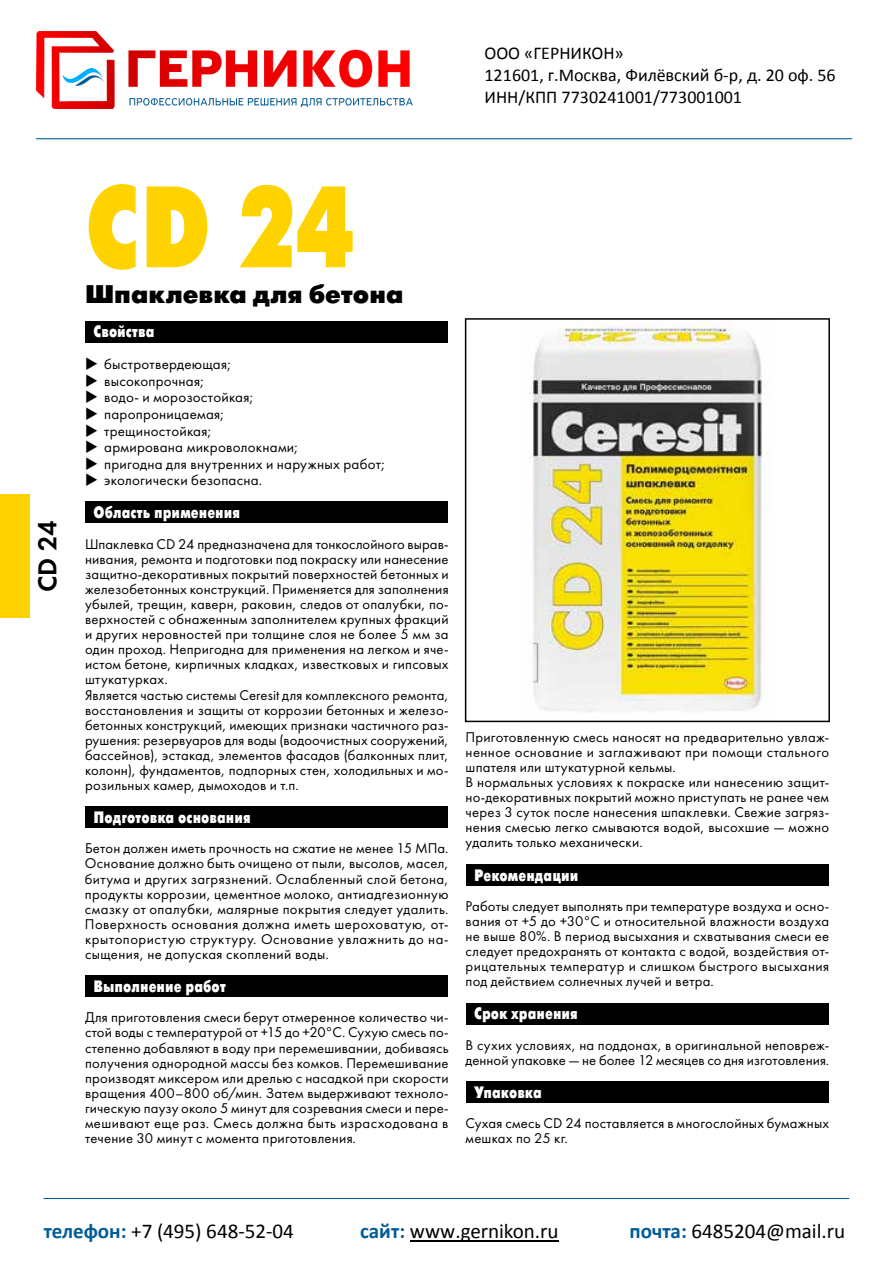
<style>
.page{position:relative;width:893px;height:1263px;background:#fff}
.page>*{position:absolute;margin:0;border:0;box-sizing:border-box;transform-origin:0 0}
.t1{font:115.5px "Futura Futuris Cond Extra Bold C";color:#ffd300}
.t2{font:27px "Futura Demi C";color:#000}
.t3{font:25.5px "Futura Futuris Black C";color:#000}
.t4{font:21px "Calibri";color:#000}
.t5{font:18px/21.9px "Calibri";color:#000}
.t6{font:16.5px "Futura Futuris Cond Extra Bold C";color:#fff}
.t7{font:15px/16.6px "Futura Book C";letter-spacing:.015em;color:#000}
.t8{font:14.7px/15.1px "Futura Book C";letter-spacing:.015em;color:#000}
.s1{font-weight:700;color:#005b98}
</style>
<div class="page">
<div style="left:85px;top:320px;width:363px;height:22px;background:#000"></div>
<div style="left:85px;top:501px;width:363px;height:22px;background:#000"></div>
<div style="left:85px;top:806px;width:363px;height:22px;background:#000"></div>
<div style="left:85px;top:975px;width:363px;height:22px;background:#000"></div>
<div style="left:466px;top:864px;width:362px;height:22px;background:#000"></div>
<div style="left:466px;top:1002px;width:362px;height:22px;background:#000"></div>
<div style="left:466px;top:1081px;width:362px;height:22px;background:#000"></div>
<div style="left:0;top:495px;width:30px;height:123px;background:#ffd300"></div>
<svg style="left:465px;top:318px;width:365px;height:404px"></svg>
<hr style="left:410px;top:1240px;width:148px;height:1px;background:#000">
<hr style="left:44px;top:1198px;width:805px;height:1px;background:#005b98">
<img style="left:36px;top:31px;width:377px;height:78px">
<hr style="left:36px;top:138px;width:816px;height:1px;background:#005b98">
<p class="t5" style="left:484px;top:43px;width:352px">ООО «ГЕРНИКОН»<br>121601, г.Москва, Филёвский б-р, д. 20 оф. 56<br>ИНН/КПП 7730241001/773001001</p>
<h2 class="t2" style="left:32px;top:592px;width:73px;rotate:-90deg">CD 24</h2>
<h1 class="t1" style="left:85px;top:165px;width:271px">CD 24</h1>
<h3 class="t3" style="left:85px;top:280px;width:320px">Шпаклевка для бетона</h3>
<p class="t6" style="left:94px;top:323px;width:62px">Свойства</p>
<p class="t7" style="left:104px;top:356px;width:283px">быстротвердеющая;<br>высокопрочная;<br>водо- и морозостойкая;<br>паропроницаемая;<br>трещиностойкая;<br>армирована микроволокнами;<br>пригодна для внутренних и наружных работ; экологически безопасна.</p>
<p class="t6" style="left:94px;top:504px;width:148px">Область применения</p>
<p class="t8" style="left:85px;top:536px;width:365px">Шпаклевка CD 24 предназначена для тонкослойного вырав&shy;нивания, ремонта и подготовки под покраску или нанесение защитно-декоративных покрытий поверхностей бетонных и железобетонных конструкций. Применяется для заполнения убылей, трещин, каверн, раковин, следов от опалубки, по&shy;верхностей с обнаженным заполнителем крупных фракций и других неровностей при толщине слоя не более 5 мм за один проход. Непригодна для применения на легком и яче&shy;истом бетоне, кирпичных кладках, известковых и гипсовых штукатурках.<br>Является частью системы Ceresit для комплексного ремонта, восстановления и защиты от коррозии бетонных и железо&shy;бетонных конструкций, имеющих признаки частичного раз&shy;рушения: резервуаров для воды (водоочистных сооружений, бассейнов), эстакад, элементов фасадов (балконных плит, колонн), фундаментов, подпорных стен, холодильных и мо&shy;розильных камер, дымоходов и т.п.</p>
<p class="t6" style="left:94px;top:808px;width:159px">Подготовка основания</p>
<p class="t8" style="left:85px;top:841px;width:365px;text-align:justify">Бетон должен иметь прочность на сжатие не менее 15 МПа.<br>Основание должно быть очищено от пыли, высолов, масел, битума и других загрязнений. Ослабленный слой бетона, продукты коррозии, цементное молоко, антиадгезионную смазку от опалубки, малярные покрытия следует удалить.<br>Поверхность основания должна иметь шероховатую, от&shy;крытопористую структуру. Основание увлажнить до на&shy;сыщения, не допуская скоплений воды.</p>
<p class="t6" style="left:94px;top:977px;width:134px">Выполнение работ</p>
<p class="t8" style="left:85px;top:1010px;width:365px;text-align:justify">Для приготовления смеси берут отмеренное количество чи&shy;стой воды с температурой от +15 до +20°C. Сухую смесь по&shy;степенно добавляют в воду при перемешивании, добиваясь получения однородной массы без комков. Перемешивание производят миксером или дрелью с насадкой при скорости вращения 400–800 об/мин. Затем выдерживают техноло&shy;гическую паузу около 5 минут для созревания смеси и пере&shy;мешивают еще раз. Смесь должна быть израсходована в течение 30 минут с момента приготовления.</p>
<p class="t8" style="left:466px;top:729px;width:365px">Приготовленную смесь наносят на предварительно увлаж&shy;ненное основание и заглаживают при помощи стального шпателя или штукатурной кельмы.<br>В нормальных условиях к покраске или нанесению защит&shy;но-декоративных покрытий можно приступать не ранее чем через 3 суток после нанесения шпаклевки. Свежие загряз&shy;нения смесью легко смываются водой, высохшие — можно удалить только механически.</p>
<p class="t6" style="left:474px;top:866px;width:106px">Рекомендации</p>
<p class="t8" style="left:466px;top:898px;width:365px;text-align:justify">Работы следует выполнять при температуре воздуха и осно&shy;вания от +5 до +30°C и относительной влажности воздуха не выше 80%. В период высыхания и схватывания смеси ее следует предохранять от контакта с водой, воздействия от&shy;рицательных температур и слишком быстрого высыхания под действием солнечных лучей и ветра.</p>
<p class="t6" style="left:474px;top:1005px;width:105px">Срок хранения</p>
<p class="t8" style="left:466px;top:1037px;width:365px">В сухих условиях, на поддонах, в оригинальной неповреж&shy;денной упаковке — не более 12 месяцев со дня изготовления.</p>
<p class="t6" style="left:474px;top:1083px;width:69px">Упаковка</p>
<p class="t8" style="left:466px;top:1116px;width:365px">Сухая смесь CD 24 поставляется в многослойных бумажных мешках по 25 кг.</p>
<h3 class="t4" style="left:44px;top:1222px;width:252px"><span class="s1">телефон:</span> +7 (495) 648-52-04</h3>
<h3 class="t4" style="left:360px;top:1222px;width:200px"><span class="s1">сайт:</span> www.gernikon.ru</h3>
<h3 class="t4" style="left:629px;top:1222px;width:217px"><span class="s1">почта:</span> 6485204@mail.ru</h3>
</div>
